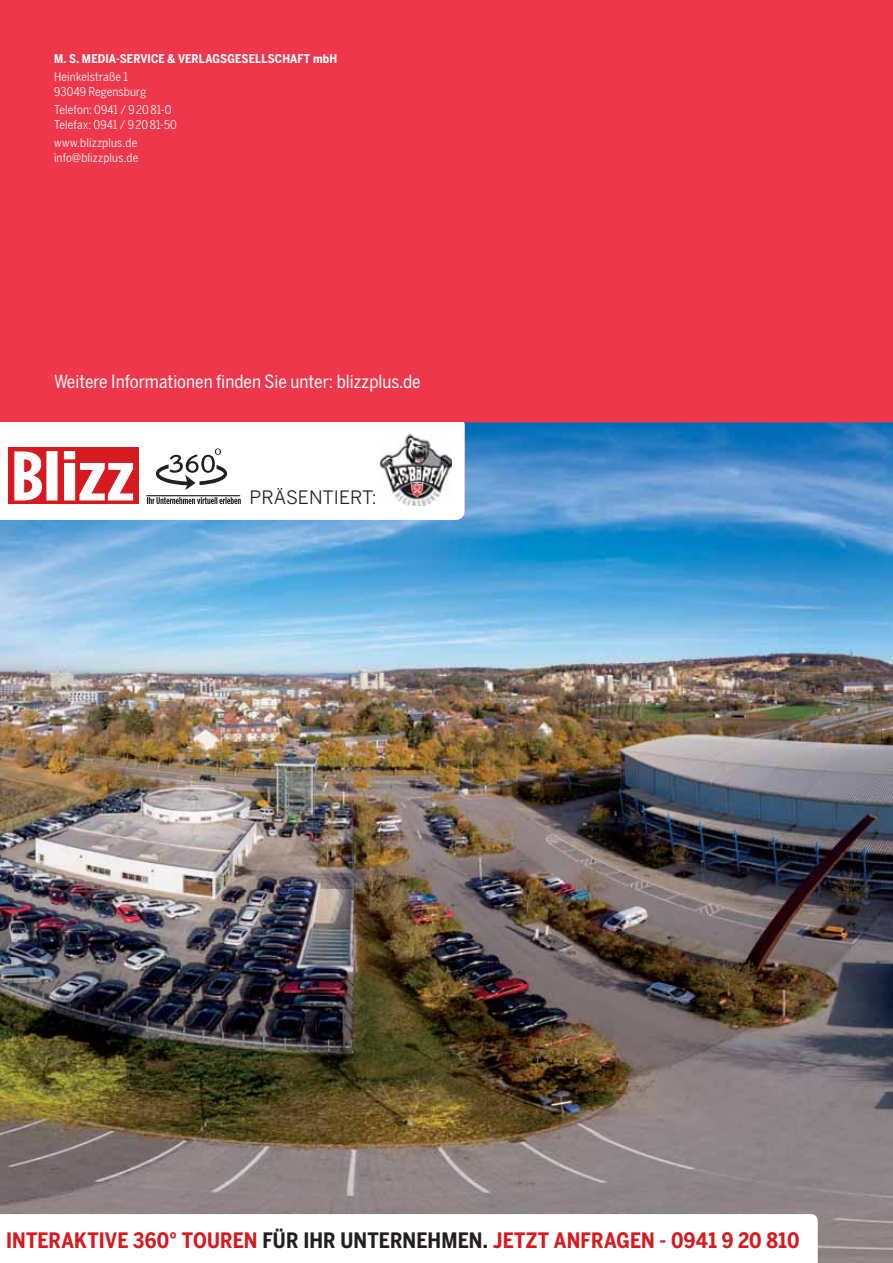
<style>
.page{position:relative;width:893px;height:1263px;background:#fff}
.page>*{position:absolute;margin:0;border:0;box-sizing:border-box;transform-origin:0 0}
.t1{font:700 21.15px "Benton Sans Cond";letter-spacing:.01em;color:#d71920}
.t2{font:18.3px "Benton Sans";color:#231f20}
.t3{font:18px "Benton Sans Cond";color:#fff}
.t4{font:12px/15px "Benton Sans Cond";letter-spacing:.015em;color:#fff}
.t5{font:700 12px "Benton Sans Cond";letter-spacing:.01em;color:#fff}
.s1{color:#231f20}
</style>
<div class="page">
<div style="left:0;top:0;width:893px;height:904px;background:#ef374c"></div>
<img style="left:0;top:422px;width:893px;height:841px">
<svg style="left:0;top:1214px;width:818px;height:49px"></svg>
<div style="left:0;top:422px;width:465px;height:98px;background:#fff"></div>
<img style="left:380px;top:435px;width:72px;height:71px">
<svg style="left:156px;top:448px;width:71px;height:42px;background:#cbcacb"></svg>
<hr style="left:146px;top:495px;width:94px;height:1px;background:#231f20">
<svg style="left:147px;top:497px;width:94px;height:7px"></svg>
<div style="left:9px;top:447px;width:130px;height:57px;background:#d71920"></div>
<svg style="left:14px;top:451px;width:119px;height:49px"></svg>
<p class="t5" style="left:54px;top:53px;width:285px">M. S. MEDIA-SERVICE &amp; VERLAGSGESELLSCHAFT mbH</p>
<p class="t4" style="left:54px;top:70px;width:94px">Heinkelstraße 1<br>93049 Regensburg</p>
<p class="t4" style="left:54px;top:103px;width:124px">Telefon: 0941 / 9 20 81-0<br>Telefax: 0941 / 9 20 81-50</p>
<p class="t4" style="left:54px;top:136px;width:86px">www.blizzplus.de info@blizzplus.de</p>
<h3 class="t3" style="left:54px;top:373px;width:368px">Weitere Informationen finden Sie unter: blizzplus.de</h3>
<h2 class="t2" style="left:250px;top:488px;width:129px">PRÄSENTIERT:</h2>
<h1 class="t1" style="left:6px;top:1230px;width:795px">INTERAKTIVE 360° TOUREN <span class="s1">FÜR IHR UNTERNEHMEN.</span> JETZT ANFRAGEN - 0941 9 20 810</h1>
</div>
